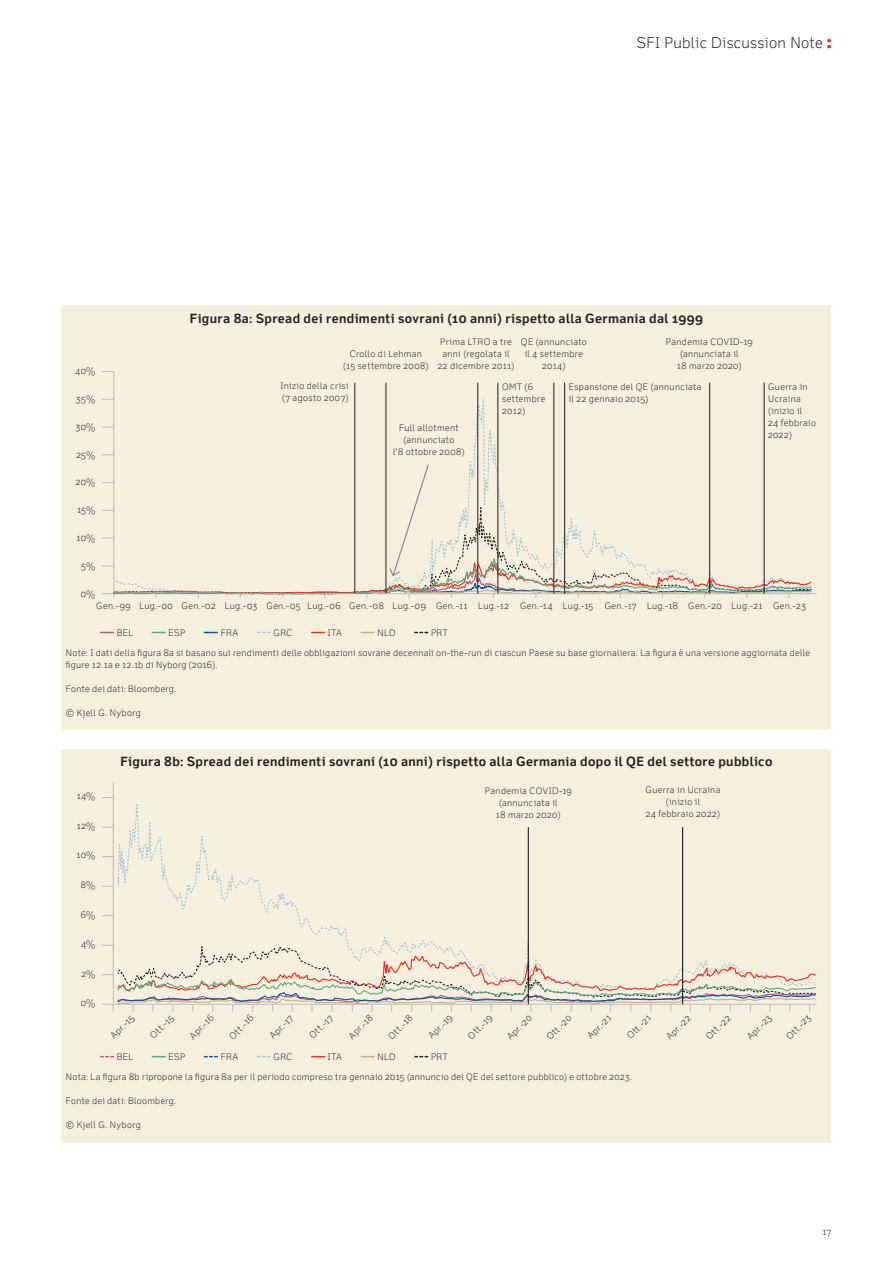
<style>
.page{position:relative;width:893px;height:1263px;background:#fff}
.page>*{position:absolute;margin:0;border:0;box-sizing:border-box;transform-origin:0 0}
.t1{font:300 15px "Felbridge Pro";letter-spacing:.02em;color:#231f20}
.t2{font:700 12.75px "Felbridge Pro";letter-spacing:.03em;color:#231f20}
.t3{font:300 9px/12px "Felbridge Pro";letter-spacing:.04em;color:#231f20;text-align:center}
.s1{font-weight:700;font-size:16.5px;color:#ee2e22}
</style>
<div class="page">
<div style="left:62px;top:305px;width:769px;height:425px;background:#f6efdd"></div>
<hr style="left:114px;top:593px;width:702px;height:1px;background:#bcbdc0">
<svg style="left:101px;top:632px;width:12px;height:1px"></svg>
<svg style="left:152px;top:632px;width:13px;height:1px"></svg>
<svg style="left:205px;top:632px;width:12px;height:1px"></svg>
<svg style="left:312px;top:632px;width:12px;height:1px"></svg>
<svg style="left:361px;top:632px;width:13px;height:1px"></svg>
<svg style="left:415px;top:632px;width:13px;height:1px"></svg>
<svg style="left:102px;top:371px;width:710px;height:227px"></svg>
<div style="left:62px;top:749px;width:769px;height:394px;background:#f6efdd"></div>
<hr style="left:113px;top:783px;width:1px;height:221px;background:#bcbdc0">
<svg style="left:102px;top:797px;width:715px;height:215px"></svg>
<hr style="left:528px;top:827px;width:1px;height:177px;background:#231f20">
<hr style="left:682px;top:827px;width:1px;height:177px;background:#231f20">
<svg style="left:152px;top:1056px;width:13px;height:1px"></svg>
<svg style="left:312px;top:1056px;width:12px;height:1px"></svg>
<svg style="left:361px;top:1056px;width:13px;height:1px"></svg>
<svg style="left:415px;top:1056px;width:13px;height:1px"></svg>
<h1 class="t1" style="left:637px;top:34px;width:196px">SFI Public Discussion Note <span class="s1">:</span></h1>
<p class="t3" style="left:76px;top:365px;width:21px">40%</p>
<p class="t3" style="left:76px;top:393px;width:21px">35%</p>
<p class="t3" style="left:76px;top:420px;width:21px">30%</p>
<p class="t3" style="left:76px;top:448px;width:21px">25%</p>
<p class="t3" style="left:76px;top:476px;width:21px">20%</p>
<p class="t3" style="left:77px;top:504px;width:20px">15%</p>
<p class="t3" style="left:76px;top:532px;width:20px">10%</p>
<p class="t3" style="left:81px;top:560px;width:16px">5%</p>
<p class="t3" style="left:81px;top:587px;width:16px">0%</p>
<h2 class="t2" style="left:190px;top:310px;width:515px">Figura 8a: Spread dei rendimenti sovrani (10 anni) rispetto alla Germania dal 1999</h2>
<p class="t3" style="left:343px;top:348px;width:87px">Crollo di Lehman (15 settembre 2008)</p>
<p class="t3" style="left:438px;top:336px;width:78px">Prima LTRO a tre anni (regolata il<br>22 dicembre 2011)</p>
<p class="t3" style="left:521px;top:336px;width:67px">QE (annunciato il 4 settembre<br>2014)</p>
<p class="t3" style="left:666px;top:336px;width:89px">Pandemia COVID-19 (annunciata il<br>18 marzo 2020)</p>
<p class="t3" style="left:281px;top:379px;width:70px;text-align:left">Inizio della crisi (7 agosto 2007)</p>
<p class="t3" style="left:502px;top:380px;width:45px;text-align:left">OMT (6 settembre<br>2012)</p>
<p class="t3" style="left:569px;top:380px;width:134px;text-align:left">Espansione del QE (annunciata il 22 gennaio 2015)</p>
<p class="t3" style="left:768px;top:380px;width:49px;text-align:left">Guerra in<br>Ucraina (inizio il<br>24 febbraio<br>2022)</p>
<p class="t3" style="left:393px;top:422px;width:73px">Full allotment (annunciato<br>l'8 ottobre 2008)</p>
<p class="t3" style="left:96px;top:600px;width:499px">Gen.-99 Lug.-00 Gen.-02 Lug.-03 Gen.-05 Lug.-06 Gen.-08 Lug.-09 Gen.-11 Lug.-12 Gen.-14 Lug.-15</p>
<p class="t3" style="left:605px;top:600px;width:203px">Gen.-17 Lug.-18 Gen.-20 Lug.-21 Gen.-23</p>
<p class="t3" style="left:117px;top:626px;width:18px">BEL</p>
<p class="t3" style="left:169px;top:626px;width:18px">ESP</p>
<p class="t3" style="left:221px;top:626px;width:19px">FRA</p>
<p class="t3" style="left:274px;top:626px;width:20px">GRC</p>
<p class="t3" style="left:328px;top:626px;width:16px">ITA</p>
<p class="t3" style="left:377px;top:626px;width:20px">NLD</p>
<p class="t3" style="left:431px;top:626px;width:18px">PRT</p>
<p class="t3" style="left:66px;top:647px;width:745px;text-align:left">Note: I dati della figura 8a si basano sui rendimenti delle obbligazioni sovrane decennali on-the-run di ciascun Paese su base giornaliera. La figura è una versione aggiornata delle figure 12.1a e 12.1b di Nyborg (2016).</p>
<p class="t3" style="left:66px;top:683px;width:112px">Fonte dei dati: Bloomberg.</p>
<p class="t3" style="left:66px;top:707px;width:76px">© Kjell G. Nyborg</p>
<p class="t3" style="left:77px;top:790px;width:20px">14%</p>
<p class="t3" style="left:77px;top:819px;width:20px">12%</p>
<p class="t3" style="left:76px;top:849px;width:20px">10%</p>
<p class="t3" style="left:81px;top:879px;width:16px">8%</p>
<p class="t3" style="left:81px;top:908px;width:16px">6%</p>
<p class="t3" style="left:81px;top:938px;width:16px">4%</p>
<p class="t3" style="left:81px;top:967px;width:16px">2%</p>
<p class="t3" style="left:81px;top:997px;width:16px">0%</p>
<h2 class="t2" style="left:121px;top:754px;width:653px">Figura 8b: Spread dei rendimenti sovrani (10 anni) rispetto alla Germania dopo il QE del settore pubblico</h2>
<p class="t3" style="left:646px;top:784px;width:76px">Guerra in Ucraina (inizio il<br>24 febbraio 2022)</p>
<p class="t3" style="left:485px;top:784px;width:89px">Pandemia COVID-19 (annunciata il<br>18 marzo 2020)</p>
<p class="t3" style="left:108px;top:1032px;width:31px;rotate:-45deg">Apr.-15</p>
<p class="t3" style="left:147px;top:1032px;width:31px;rotate:-45deg">Ott.-15</p>
<p class="t3" style="left:187px;top:1033px;width:31px;rotate:-45deg">Apr.-16</p>
<p class="t3" style="left:227px;top:1033px;width:31px;rotate:-45deg">Ott.-16</p>
<p class="t3" style="left:267px;top:1032px;width:30px;rotate:-45deg">Apr.-17</p>
<p class="t3" style="left:307px;top:1032px;width:30px;rotate:-45deg">Ott.-17</p>
<p class="t3" style="left:346px;top:1033px;width:31px;rotate:-45deg">Apr.-18</p>
<p class="t3" style="left:386px;top:1033px;width:31px;rotate:-45deg">Ott.-18</p>
<p class="t3" style="left:425px;top:1033px;width:31px;rotate:-45deg">Apr.-19</p>
<p class="t3" style="left:465px;top:1033px;width:31px;rotate:-45deg">Ott.-19</p>
<p class="t3" style="left:504px;top:1034px;width:32px;rotate:-45deg">Apr.-20</p>
<p class="t3" style="left:544px;top:1034px;width:32px;rotate:-45deg">Ott.-20</p>
<p class="t3" style="left:585px;top:1033px;width:31px;rotate:-45deg">Apr.-21</p>
<p class="t3" style="left:624px;top:1033px;width:31px;rotate:-45deg">Ott.-21</p>
<p class="t3" style="left:663px;top:1033px;width:32px;rotate:-45deg">Apr.-22</p>
<p class="t3" style="left:703px;top:1033px;width:32px;rotate:-45deg">Ott.-22</p>
<p class="t3" style="left:744px;top:1033px;width:32px;rotate:-45deg">Apr.-23</p>
<p class="t3" style="left:783px;top:1033px;width:32px;rotate:-45deg">Ott.-23</p>
<p class="t3" style="left:117px;top:1050px;width:18px">BEL</p>
<p class="t3" style="left:169px;top:1050px;width:18px">ESP</p>
<p class="t3" style="left:221px;top:1050px;width:19px">FRA</p>
<p class="t3" style="left:274px;top:1050px;width:20px">GRC</p>
<p class="t3" style="left:328px;top:1050px;width:16px">ITA</p>
<p class="t3" style="left:377px;top:1050px;width:20px">NLD</p>
<p class="t3" style="left:431px;top:1050px;width:18px">PRT</p>
<p class="t3" style="left:66px;top:1071px;width:568px">Nota: La figura 8b ripropone la figura 8a per il periodo compreso tra gennaio 2015 (annuncio del QE del settore pubblico) e ottobre 2023.</p>
<p class="t3" style="left:66px;top:1095px;width:112px">Fonte dei dati: Bloomberg.</p>
<p class="t3" style="left:66px;top:1119px;width:76px">© Kjell G. Nyborg</p>
<p class="t3" style="left:823px;top:1225px;width:10px">17</p>
</div>
